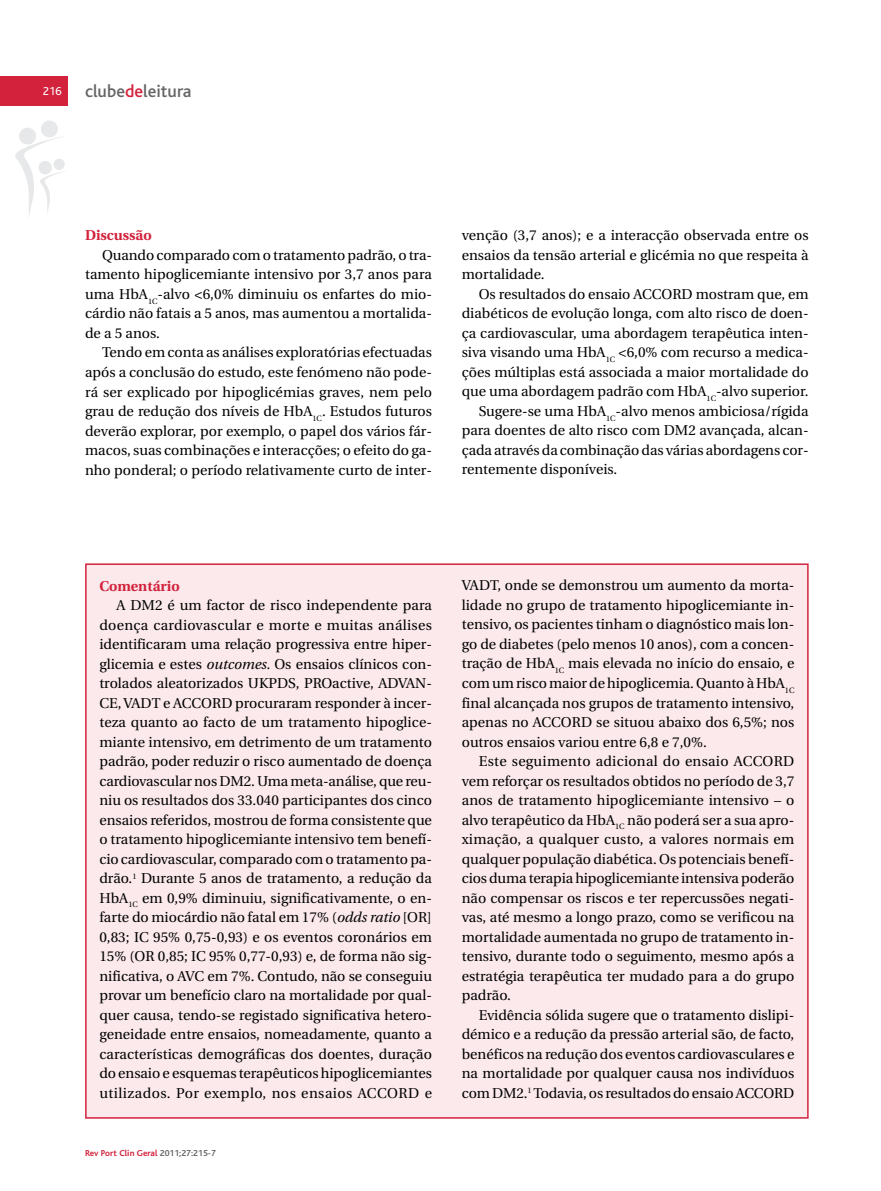
<style>
.page{position:relative;width:881px;height:1191px;background:#fff}
.page>*{position:absolute;margin:0;border:0;box-sizing:border-box;transform-origin:0 0}
.t1{font:500 18px "Bliss";color:#666}
.t2{font:14.25px/19.5px "Utopia";color:#000;text-align:justify}
.t3{font:700 14.25px "Utopia";color:#d2223c}
.t4{font:12px "Bliss";color:#fff}
.t5{font:700 9px "Bliss";color:#d2223c}
.s1{color:#d2223c}
.s2{font-style:italic}
.s3{color:#666}
</style>
<div class="page">
<svg style="left:15px;top:120px;width:50px;height:95px"></svg>
<div style="left:0;top:77px;width:68px;height:29px;background:#d2223c"></div>
<div style="left:87px;top:565px;width:719px;height:552px;background:#fbe9ec"></div>
<p class="t4" style="left:43px;top:87px;width:20px">216</p>
<p class="t1" style="left:85px;top:85px;width:108px">clube<span class="s1">de</span>leitura</p>
<p class="t3" style="left:85px;top:230px;width:68px">Discussão</p>
<p class="t2" style="left:85px;top:246px;width:348px;text-indent:17px">Quando comparado com o tratamento padrão, o tra&shy;tamento hipoglicemiante intensivo por 3,7 anos para uma HbA<sub>1C</sub>-alvo &lt;6,0% diminuiu os enfartes do mio&shy;cárdio não fatais a 5 anos, mas aumentou a mortalida&shy;de a 5 anos.</p>
<p class="t2" style="left:85px;top:344px;width:348px;text-indent:17px">Tendo em conta as análises exploratórias efectuadas após a conclusão do estudo, este fenómeno não pode&shy;rá ser explicado por hipoglicémias graves, nem pelo grau de redução dos níveis de HbA<sub>1C</sub>. Estudos futuros deverão explorar, por exemplo, o papel dos vários fár&shy;macos, suas combinações e interacções; o efeito do ga&shy;nho ponderal; o período relativamente curto de inter-</p>
<p class="t2" style="left:461px;top:227px;width:348px">venção (3,7 anos); e a interacção observada entre os ensaios da tensão arterial e glicémia no que respeita à mortalidade.</p>
<p class="t2" style="left:478px;top:285px;width:331px">Os resultados do ensaio ACCORD mostram que, em</p>
<p class="t2" style="left:461px;top:305px;width:348px">diabéticos de evolução longa, com alto risco de doen-</p>
<p class="t2" style="left:461px;top:324px;width:348px">ça cardiovascular, uma abordagem terapêutica inten-</p>
<p class="t2" style="left:461px;top:344px;width:348px">siva visando uma HbA<sub>1C</sub> &lt;6,0% com recurso a medica-</p>
<p class="t2" style="left:461px;top:363px;width:348px">ções múltiplas está associada a maior mortalidade do</p>
<p class="t2" style="left:461px;top:383px;width:348px">que uma abordagem padrão com HbA<sub>1C</sub>-alvo superior.</p>
<p class="t2" style="left:478px;top:402px;width:331px">Sugere-se uma HbA<sub>1C</sub>-alvo menos ambiciosa/rígida</p>
<p class="t2" style="left:461px;top:422px;width:348px">para doentes de alto risco com DM2 avançada, alcan-</p>
<p class="t2" style="left:461px;top:441px;width:348px">çada através da combinação das várias abordagens cor-</p>
<p class="t2" style="left:461px;top:461px;width:157px">rentemente disponíveis.</p>
<p class="t3" style="left:99px;top:580px;width:82px">Comentário</p>
<p class="t2" style="left:99px;top:596px;width:334px;text-indent:17px">A DM2 é um factor de risco independente para doença cardiovascular e morte e muitas análises identificaram uma relação progressiva entre hiper&shy;glicemia e estes <span class="s2">outcomes.</span> Os ensaios clínicos con&shy;trolados aleatorizados UKPDS, PROactive, ADVAN-CE,VADT e ACCORD procuraram responder à incer&shy;teza quanto ao facto de um tratamento hipoglice&shy;miante intensivo, em detrimento de um tratamento padrão, poder reduzir o risco aumentado de doença cardiovascular nos DM2. Uma meta-análise, que reu&shy;niu os resultados dos 33.040 participantes dos cinco ensaios referidos, mostrou de forma consistente que o tratamento hipoglicemiante intensivo tem benefí&shy;cio cardiovascular, comparado com o tratamento pa&shy;drão.<sup>1</sup> Durante 5 anos de tratamento, a redução da HbA<sub>1C</sub> em 0,9% diminuiu, significativamente, o en&shy;farte do miocárdio não fatal em 17% (<span class="s2">odds ratio</span> [OR] 0,83; IC 95% 0,75-0,93) e os eventos coronários em 15% (OR 0,85; IC 95% 0,77-0,93) e, de forma não sig&shy;nificativa, o AVC em 7%. Contudo, não se conseguiu provar um benefício claro na mortalidade por qual&shy;quer causa, tendo-se registado significativa hetero&shy;geneidade entre ensaios, nomeadamente, quanto a características demográficas dos doentes, duração do ensaio e esquemas terapêuticos hipoglicemiantes utilizados. Por exemplo, nos ensaios ACCORD e</p>
<p class="t5" style="left:85px;top:1149px;width:132px">Rev Port Clin Geral <span class="s3">2011;27:215-7</span></p>
<p class="t2" style="left:461px;top:577px;width:334px">VADT, onde se demonstrou um aumento da morta&shy;lidade no grupo de tratamento hipoglicemiante in&shy;tensivo, os pacientes tinham o diagnóstico mais lon&shy;go de diabetes (pelo menos 10 anos), com a concen&shy;tração de HbA<sub>1C</sub> mais elevada no início do ensaio, e com um risco maior de hipoglicemia. Quanto à HbA<sub>1C </sub>final alcançada nos grupos de tratamento intensivo, apenas no ACCORD se situou abaixo dos 6,5%; nos outros ensaios variou entre 6,8 e 7,0%.</p>
<p class="t2" style="left:461px;top:752px;width:334px;text-indent:17px">Este seguimento adicional do ensaio ACCORD vem reforçar os resultados obtidos no período de 3,7 anos de tratamento hipoglicemiante intensivo – o alvo terapêutico da HbA<sub>1C</sub> não poderá ser a sua apro&shy;ximação, a qualquer custo, a valores normais em qualquer população diabética. Os potenciais benefí&shy;cios duma terapia hipoglicemiante intensiva poderão não compensar os riscos e ter repercussões negati&shy;vas, até mesmo a longo prazo, como se verificou na mortalidade aumentada no grupo de tratamento in&shy;tensivo, durante todo o seguimento, mesmo após a estratégia terapêutica ter mudado para a do grupo padrão.</p>
<p class="t2" style="left:461px;top:1006px;width:334px;text-indent:17px">Evidência sólida sugere que o tratamento dislipi&shy;démico e a redução da pressão arterial são, de facto, benéficos na redução dos eventos cardiovasculares e na mortalidade por qualquer causa nos indivíduos com DM2.<sup>1</sup> Todavia, os resultados do ensaio ACCORD</p>
</div>
